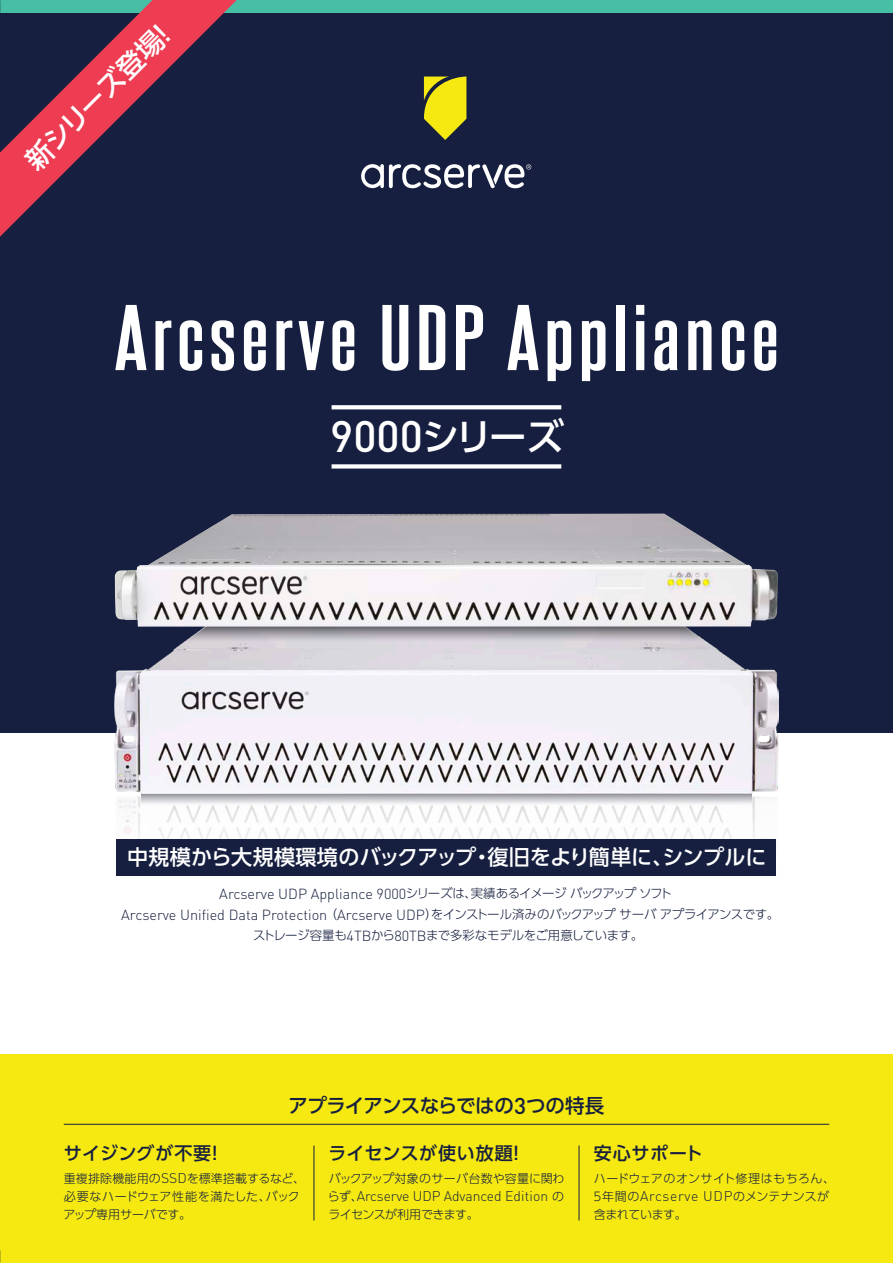
<style>
.page{position:relative;width:893px;height:1263px;background:#fff}
.page>*{position:absolute;margin:0;border:0;box-sizing:border-box;transform-origin:0 0}
.t1{font:700 79.2px "Steelfish Rg";letter-spacing:.045em;color:#fff;scale:1.25 1}
.t2{font:500 43.5px "DIN Pro";color:#fff}
.t3{font:500 27px "UD Shin Go Pro";color:#fff}
.t4{font:500 21px "UD Shin Go Pro";letter-spacing:-.005em;color:#fff}
.t5{font:500 19.5px "UD Shin Go Pro";letter-spacing:-.03em;color:#161f3f}
.t6{font:500 18px "UD Shin Go Pro";letter-spacing:.035em;color:#161f3f}
.t7{font:300 14.4px/21px "DIN Pro";color:#161f3f}
.t8{font:300 13.95px "DIN Pro";letter-spacing:-.005em;color:#161f3f}
.t9{font:300 12.45px "UD Shin Go Pro";letter-spacing:-.03em;color:#161f3f}
.t10{font:300 12px/18px "UD Shin Go Pro";color:#161f3f}
.t11{font:300 12px "UD Shin Go Pro";letter-spacing:-.05em;color:#161f3f}
.s1{font-family:"UD Shin Go Pro";font-size:37.5px}
.s2{font-family:"UD Shin Go Pro";font-size:12.45px}
.s3{font-family:"DIN Pro";font-size:14.4px}
.s4{font-family:"DIN Pro";font-size:22.65px}
.s5{font-family:"DIN Pro";font-size:13.95px}
.s6{font-family:"UD Shin Go Pro";font-size:12px}
</style>
<div class="page">
<div style="left:0;top:1054px;width:893px;height:209px;background:#f5e911"></div>
<hr style="left:314px;top:1145px;width:1px;height:75px;background:#161f3f">
<hr style="left:579px;top:1145px;width:1px;height:75px;background:#161f3f">
<hr style="left:64px;top:1124px;width:765px;height:1px;background:#161f3f">
<div style="left:0;top:13px;width:893px;height:719px;background:#161f3f"></div>
<div style="left:0;top:0;width:893px;height:13px;background:#46bfa5"></div>
<svg style="left:424px;top:77px;width:42px;height:63px"></svg>
<svg style="left:361px;top:164px;width:170px;height:24px"></svg>
<img style="left:115px;top:640px;width:663px;height:236px">
<svg style="left:141px;top:786px;width:611px;height:19px"></svg>
<svg style="left:185px;top:627px;width:520px;height:15px;background:#a2a0a8"></svg>
<img style="left:115px;top:513px;width:663px;height:114px">
<svg style="left:332px;top:405px;width:229px;height:4px"></svg>
<div style="left:332px;top:464px;width:229px;height:5px;background:#fff"></div>
<div style="left:116px;top:839px;width:659px;height:36px;background:#161f3f"></div>
<svg style="left:0;top:0;width:237px;height:237px"></svg>
<h3 class="t3" style="left:15px;top:149px;width:201px;rotate:-45deg">新シリーズ登場！</h3>
<h1 class="t1" style="left:114px;top:281px;width:533px">Arcserve UDP Appliance</h1>
<h2 class="t2" style="left:330px;top:401px;width:235px">9000<span class="s1">シリーズ</span></h2>
<h3 class="t4" style="left:127px;top:840px;width:641px">中規模から大規模環境のバックアップ・復旧をより簡単に、シンプルに</h3>
<p class="t7" style="left:121px;top:882px;width:660px;text-indent:98px">Arcserve UDP Appliance 9000<span class="s2">シリーズは、実績あるイメージバックアップソフト<br></span>Arcserve Unified Data Protection <span class="s2">（</span>Arcserve UDP<span class="s2">）をインストール済みのバックアップサーバアプライアンスです。</span></p>
<p class="t9" style="left:253px;top:925px;width:392px">ストレージ容量も<span class="s3">4TB</span>から<span class="s3">80TB</span>まで多彩なモデルをご用意しています。</p>
<h3 class="t5" style="left:288px;top:1089px;width:317px">アプライアンスならではの<span class="s4">3</span>つの特長</h3>
<h3 class="t6" style="left:64px;top:1138px;width:162px">サイジングが不要！</h3>
<p class="t10" style="left:63px;top:1169px;width:243px">重複排除機能用の<span class="s5">SSD</span>を標準搭載するなど、必要なハードウェア性能を満たした、バックアップ専用サーバです。</p>
<h3 class="t6" style="left:328px;top:1139px;width:198px">ライセンスが使い放題！</h3>
<p class="t10" style="left:329px;top:1169px;width:237px">バックアップ対象のサーバ台数や容量に関わ</p>
<p class="t8" style="left:328px;top:1185px;width:238px"><span class="s6">らず、</span>Arcserve UDP Advanced Edition <span class="s6">の</span></p>
<p class="t11" style="left:329px;top:1204px;width:152px">ライセンスが利用できます。</p>
<h3 class="t6" style="left:594px;top:1139px;width:111px">安心サポート</h3>
<p class="t10" style="left:592px;top:1169px;width:245px">ハードウェアのオンサイト修理はもちろん、<br>５年間の<span class="s5">Arcserve UDP</span>のメンテナンスが含まれています。</p>
</div>
